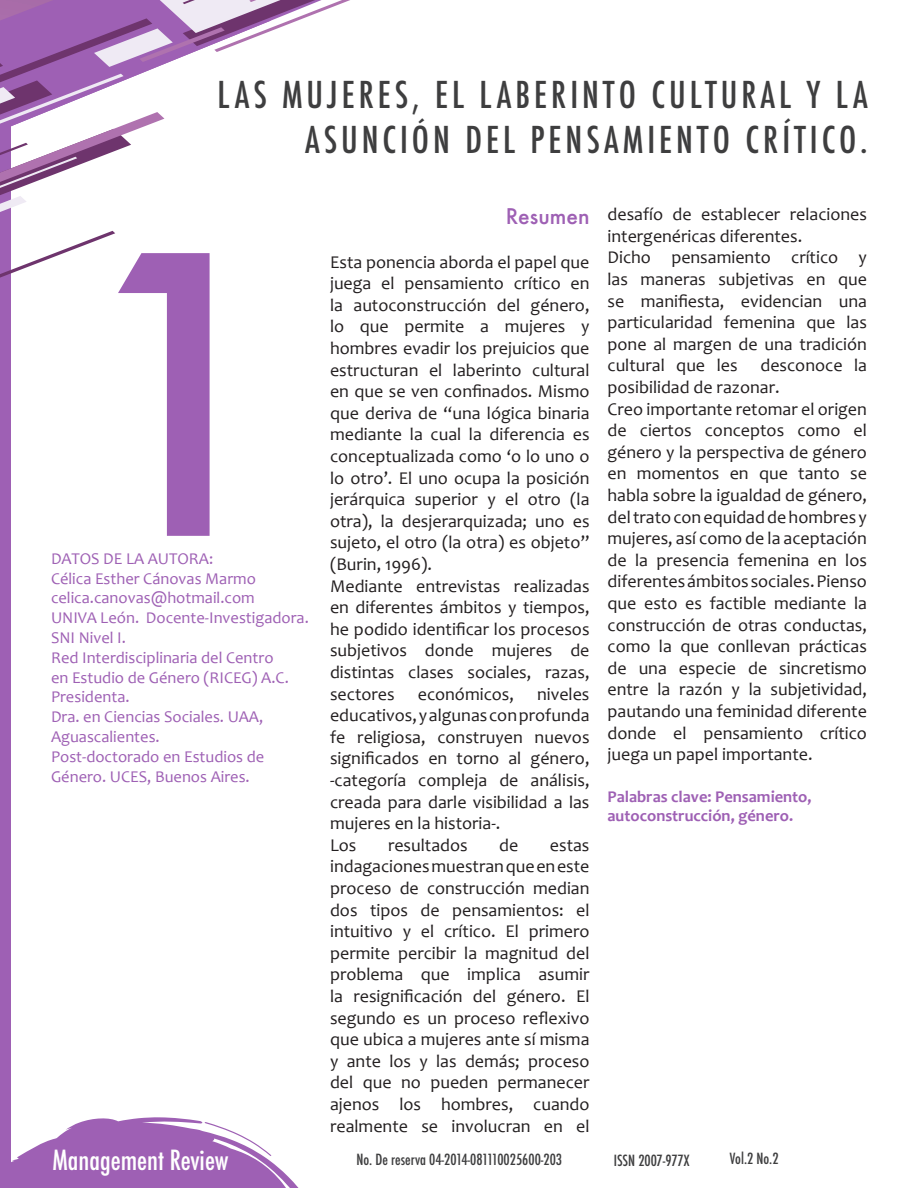
<style>
.page{position:relative;width:918px;height:1188px;background:#fff}
.page>*{position:absolute;margin:0;border:0;box-sizing:border-box;transform-origin:0 0}
.t1{font:500 375px "Futura";color:#9e60b4}
.t2{font:500 condensed 36px/45.5px "Futura";letter-spacing:.11em;color:#3e3e3f;text-align:right}
.t3{font:500 condensed 27px "Futura";color:#fff}
.t4{font:500 21px "Futura";color:#9e60b4}
.t5{font:18px/21.6px "Candara";color:#231f20;text-align:justify}
.t6{font:16.5px/19.8px "Candara";color:#9e60b4}
.t7{font:700 16.5px "Candara";color:#9e60b4}
.t8{font:500 condensed 15px "Futura";color:#3e3e3f}
</style>
<div class="page">
<svg style="left:11px;top:1117px;width:288px;height:71px"></svg>
<div style="left:0;top:0;width:11px;height:1188px;background:#9e60b4"></div>
<svg style="left:0;top:231px;width:115px;height:47px"></svg>
<svg style="left:0;top:0;width:350px;height:212px"></svg>
<p class="t2" style="left:217px;top:72px;width:652px">LAS MUJERES, EL LABERINTO CULTURAL Y LA<br>ASUNCIÓN DEL PENSAMIENTO CRÍTICO.</p>
<p class="t1" style="left:65px;top:139px;width:233px">1</p>
<p class="t6" style="left:51px;top:548px;width:164px">DATOS DE LA AUTORA:</p>
<p class="t6" style="left:51px;top:568px;width:206px">Célica Esther Cánovas Marmo</p>
<p class="t6" style="left:51px;top:588px;width:205px">celica.canovas@hotmail.com</p>
<p class="t6" style="left:51px;top:608px;width:259px">UNIVA León. Docente-Investigadora.</p>
<p class="t6" style="left:51px;top:628px;width:76px">SNI Nivel I.</p>
<p class="t6" style="left:51px;top:647px;width:239px">Red Interdisciplinaria del Centro en Estudio de Género (RICEG) A.C.<br>Presidenta.</p>
<p class="t6" style="left:51px;top:707px;width:214px">Dra. en Ciencias Sociales. UAA,<br>Aguascalientes.</p>
<p class="t6" style="left:51px;top:746px;width:215px">Post-doctorado en Estudios de<br>Género. UCES, Buenos Aires.</p>
<p class="t4" style="left:506px;top:202px;width:85px">Resumen</p>
<p class="t5" style="left:330px;top:251px;width:261px">Esta ponencia aborda el papel que juega el pensamiento crítico en la autoconstrucción del género, lo que permite a mujeres y hombres evadir los prejuicios que estructuran el laberinto cultural en que se ven confinados. Mismo que deriva de “una lógica binaria mediante la cual la diferencia es conceptualizada como ‘o lo uno o lo otro’. El uno ocupa la posición jerárquica superior y el otro (la otra), la desjerarquizada; uno es sujeto, el otro (la otra) es objeto” (Burin, 1996).</p>
<p class="t5" style="left:330px;top:575px;width:261px">Mediante entrevistas realizadas en diferentes ámbitos y tiempos, he podido identificar los procesos subjetivos donde mujeres de distintas clases sociales, razas, sectores</p>
<p class="t5" style="left:330px;top:683px;width:261px;text-indent:207px">niveles educativos, y algunas con profunda fe religiosa, construyen nuevos significados en torno al género, -categoría compleja de análisis, creada para darle visibilidad a las mujeres en la historia-.</p>
<p class="t5" style="left:330px;top:834px;width:28px">Los</p>
<p class="t5" style="left:388px;top:834px;width:81px">resultados</p>
<p class="t5" style="left:499px;top:834px;width:21px">de</p>
<p class="t5" style="left:418px;top:683px;width:98px">económicos,</p>
<p class="t5" style="left:330px;top:834px;width:261px;text-indent:220px">estas indagaciones muestran que en este proceso de construcción median dos tipos de pensamientos: el intuitivo y el crítico. El primero permite percibir la magnitud del problema que implica asumir la resignificación del género. El segundo es un proceso reflexivo que ubica a mujeres ante sí misma y ante los y las demás; proceso del que no pueden permanecer ajenos los hombres, cuando realmente se involucran en el</p>
<p class="t5" style="left:608px;top:203px;width:261px">desafío de establecer relaciones intergenéricas diferentes.</p>
<p class="t5" style="left:608px;top:247px;width:261px">Dicho pensamiento crítico y las maneras subjetivas en que se manifiesta, evidencian una particularidad femenina que las pone al margen de una tradición cultural que les</p>
<p class="t5" style="left:608px;top:355px;width:261px;text-indent:153px">desconoce la posibilidad de razonar.</p>
<p class="t5" style="left:608px;top:398px;width:261px">Creo importante retomar el origen de ciertos conceptos como el género y la perspectiva de género en momentos en que tanto se habla sobre la igualdad de género, del trato con equidad de hombres y mujeres, así como de la aceptación de la presencia femenina en los diferentes ámbitos sociales. Pienso que esto es factible mediante la construcción de otras conductas, como la que conllevan prácticas de una especie de sincretismo entre la razón y la subjetividad, pautando una feminidad diferente donde el pensamiento crítico juega un papel importante.</p>
<p class="t7" style="left:608px;top:786px;width:206px">Palabras clave: Pensamiento,</p>
<p class="t7" style="left:608px;top:806px;width:187px">autoconstrucción, género.</p>
<h3 class="t3" style="left:53px;top:1143px;width:178px">Management Review</h3>
<p class="t8" style="left:357px;top:1150px;width:207px">No. De reserva 04-2014-081110025600-203</p>
<p class="t8" style="left:614px;top:1150px;width:77px">ISSN 2007-977X</p>
<p class="t8" style="left:730px;top:1149px;width:50px">Vol.2 No.2</p>
</div>
